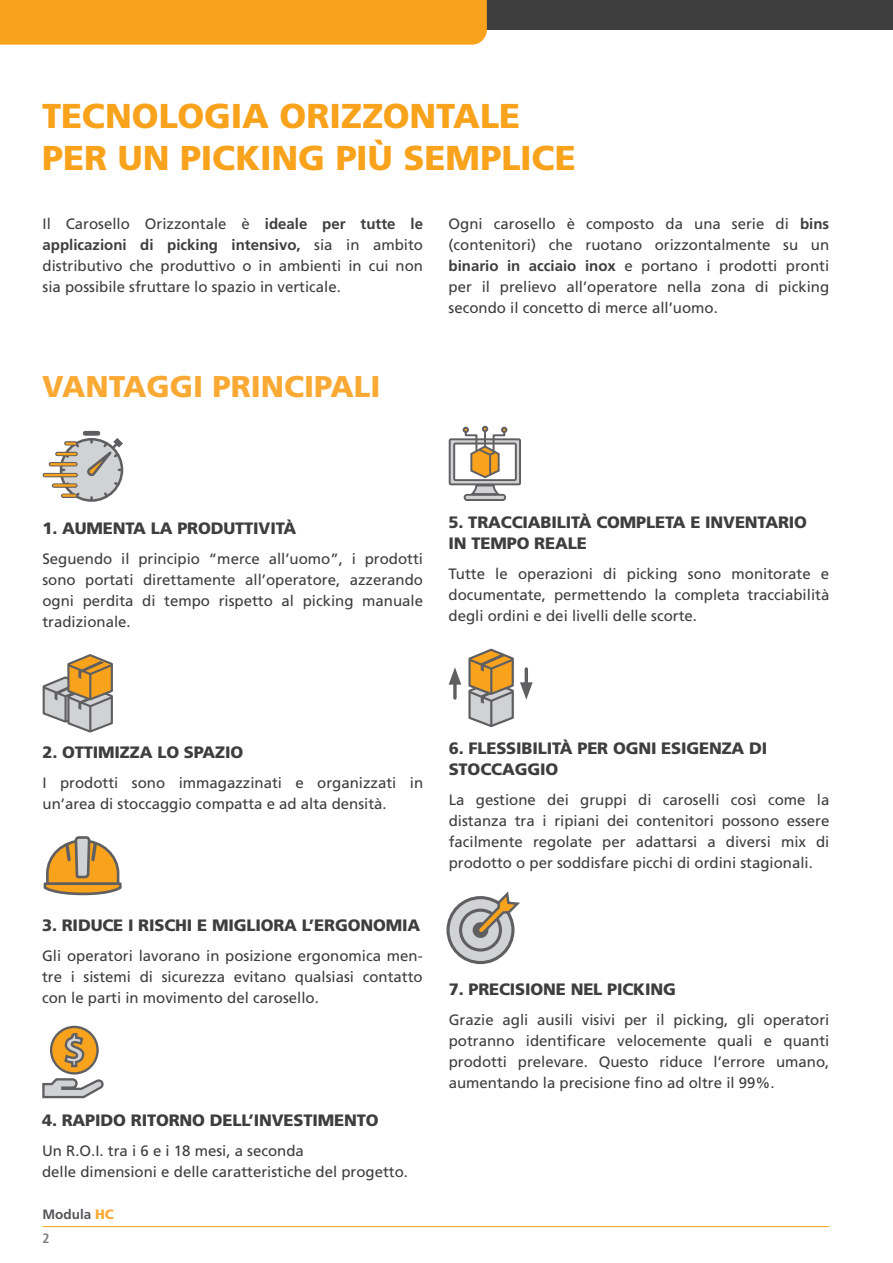
<style>
.page{position:relative;width:893px;height:1263px;background:#fff}
.page>*{position:absolute;margin:0;border:0;box-sizing:border-box;transform-origin:0 0}
.t1{font:900 34.5px/42px "Frutiger LT Std";letter-spacing:-.005em;color:#f9a21c}
.t2{font:900 30px "Frutiger LT Std";color:#faaa34}
.t3{font:900 16.5px/21px "Frutiger LT Std";letter-spacing:-.01em;color:#3e3e3f}
.t4{font:15px/21px "Frutiger LT Std";color:#3e3e3f;text-align:justify}
.t5{font:700 13.5px "Frutiger LT Std";color:#545557}
.t6{font:700 condensed 13.5px "Frutiger LT Std";color:#7a7c7f}
.s1{font-weight:700}
.s2{font-weight:900;color:#faaa34}
</style>
<div class="page">
<div style="left:0;top:0;width:893px;height:30px;background:#3e3e3f"></div>
<div style="left:0;top:0;width:487px;height:45px;background:#f9a21c"></div>
<hr style="left:43px;top:1226px;width:786px;height:1px;background:#f9a21c">
<div style="left:85px;top:431px;width:13px;height:5px;background:#5f5f62"></div>
<svg style="left:51px;top:462px;width:7px;height:4px"></svg>
<hr style="left:45px;top:473px;width:31px;height:4px;background:#7d6c53">
<hr style="left:51px;top:463px;width:24px;height:2px;background:#f9a21c">
<hr style="left:45px;top:474px;width:31px;height:2px;background:#f9a21c">
<hr style="left:54px;top:484px;width:21px;height:3px;background:#f9a21c">
<svg style="left:58px;top:434px;width:66px;height:66px"></svg>
<div style="left:465px;top:495px;width:40px;height:5px;background:#d1d2d4;border-radius:3px"></div>
<div style="left:464px;top:494px;width:42px;height:7px;border:2px solid #5f5f62;border-radius:3px"></div>
<svg style="left:448px;top:426px;width:73px;height:70px"></svg>
<svg style="left:453px;top:685px;width:4px;height:13px"></svg>
<svg style="left:449px;top:667px;width:12px;height:18px"></svg>
<svg style="left:468px;top:648px;width:65px;height:80px"></svg>
<svg style="left:42px;top:654px;width:71px;height:79px"></svg>
<hr style="left:89px;top:674px;width:2px;height:25px;background:#5f5f62">
<svg style="left:448px;top:898px;width:65px;height:64px;background:#c0c1c3"></svg>
<div style="left:446px;top:896px;width:68px;height:68px;border:3px solid #5f5f62;border-radius:50%"></div>
<div style="left:459px;top:908px;width:43px;height:43px;border:3px solid #5f5f62;border-radius:50%"></div>
<div style="left:473px;top:922px;width:15px;height:16px;border:3px solid #5f5f62;border-radius:50%"></div>
<svg style="left:476px;top:891px;width:44px;height:48px"></svg>
<svg style="left:42px;top:1078px;width:62px;height:21px"></svg>
<svg style="left:51px;top:1027px;width:47px;height:46px"></svg>
<svg style="left:43px;top:836px;width:79px;height:232px"></svg>
<h1 class="t1" style="left:42px;top:95px;width:535px">TECNOLOGIA ORIZZONTALE<br>PER UN PICKING PIÙ SEMPLICE</h1>
<p class="t4" style="left:43px;top:213px;width:382px">Il Carosello Orizzontale è <span class="s1">ideale per tutte le applicazioni di picking intensivo,</span> sia in ambito distributivo che produttivo o in ambienti in cui non sia possibile sfruttare lo spazio in verticale.</p>
<h2 class="t2" style="left:42px;top:369px;width:340px">VANTAGGI PRINCIPALI</h2>
<p class="t4" style="left:449px;top:213px;width:382px">Ogni carosello è composto da una serie di <span class="s1">bins </span>(contenitori) che ruotano orizzontalmente su un <span class="s1">binario in acciaio inox</span> e portano i prodotti pronti per il prelievo all’operatore nella zona di picking secondo il concetto di merce all’uomo.</p>
<p class="t3" style="left:42px;top:518px;width:255px">1. AUMENTA LA PRODUTTIVITÀ</p>
<p class="t4" style="left:42px;top:549px;width:382px">Seguendo il principio “merce all’uomo”, i prodotti sono portati direttamente all’operatore, azzerando ogni perdita di tempo rispetto al picking manuale tradizionale.</p>
<p class="t3" style="left:449px;top:512px;width:360px">5. TRACCIABILITÀ COMPLETA E INVENTARIO<br>IN TEMPO REALE</p>
<p class="t4" style="left:449px;top:563px;width:382px">Tutte le operazioni di picking sono monitorate e documentate, permettendo la completa tracciabilità degli ordini e dei livelli delle scorte.</p>
<p class="t3" style="left:43px;top:742px;width:202px">2. OTTIMIZZA LO SPAZIO</p>
<p class="t4" style="left:43px;top:773px;width:382px">I prodotti sono immagazzinati e organizzati in un’area di stoccaggio compatta e ad alta densità.</p>
<p class="t3" style="left:42px;top:915px;width:380px">3. RIDUCE I RISCHI E MIGLIORA L’ERGONOMIA</p>
<p class="t4" style="left:42px;top:946px;width:382px">Gli operatori lavorano in posizione ergonomica men&shy;tre i sistemi di sicurezza evitano qualsiasi contatto con le parti in movimento del carosello.</p>
<p class="t3" style="left:42px;top:1110px;width:338px">4. RAPIDO RITORNO DELL’INVESTIMENTO</p>
<p class="t4" style="left:42px;top:1140px;width:367px">Un R.O.I. tra i 6 e i 18 mesi, a seconda<br>delle dimensioni e delle caratteristiche del progetto.</p>
<p class="t5" style="left:43px;top:1206px;width:73px">Modula <span class="s2">HC</span></p>
<p class="t6" style="left:43px;top:1230px;width:9px">2</p>
<p class="t3" style="left:449px;top:738px;width:320px">6. FLESSIBILITÀ PER OGNI ESIGENZA DI<br>STOCCAGGIO</p>
<p class="t4" style="left:449px;top:790px;width:382px">La gestione dei gruppi di caroselli così come la distanza tra i ripiani dei contenitori possono essere facilmente regolate per adattarsi a diversi mix di prodotto o per soddisfare picchi di ordini stagionali.</p>
<p class="t3" style="left:449px;top:979px;width:229px">7. PRECISIONE NEL PICKING</p>
<p class="t4" style="left:449px;top:1010px;width:382px">Grazie agli ausili visivi per il picking, gli operatori potranno identificare velocemente quali e quanti prodotti prelevare. Questo riduce l’errore umano, aumentando la precisione fino ad oltre il 99%.</p>
</div>
